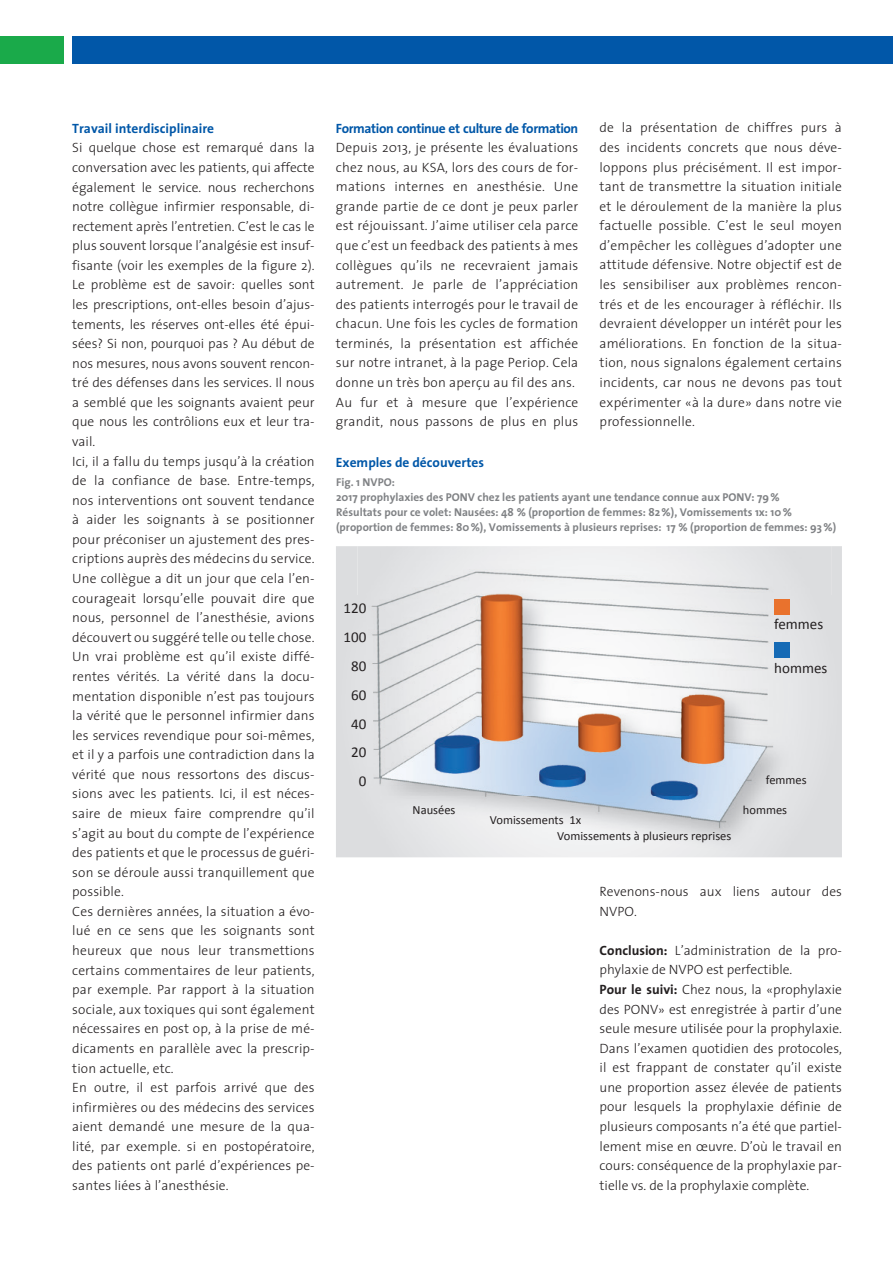
<style>
.page{position:relative;width:893px;height:1263px;background:#fff}
.page>*{position:absolute;margin:0;border:0;box-sizing:border-box;transform-origin:0 0}
.t1{font:15px/28.8px "Calibri";color:#231f20;text-align:right}
.t2{font:300 13.5px/19.5px "The Sans";letter-spacing:.01em;color:#231f20}
.t3{font:700 13.5px "The Sans";color:#0157a8}
.t4{font:700 13.5px "The Sans";letter-spacing:-.03em;color:#0157a8}
.t5{font:12.45px/15.9px "Calibri";color:#231f20}
.t6{font:700 11.4px/15.1px "The Sans";color:#808285}
.s1{font-weight:700}
</style>
<div class="page">
<div style="left:0;top:36px;width:64px;height:27px;background:#1aaa4a"></div>
<div style="left:72px;top:36px;width:821px;height:27px;background:#0157a8"></div>
<svg style="left:336px;top:546px;width:506px;height:311px;background:#dedfe1"></svg>
<img style="left:368px;top:596px;width:429px;height:256px">
<img style="left:357px;top:546px;width:475px;height:50px">
<div style="left:357px;top:595px;width:11px;height:248px;background:#dfe0e2"></div>
<div style="left:797px;top:595px;width:35px;height:248px;background:#dfe0e2"></div>
<div style="left:774px;top:599px;width:16px;height:15px;background:#e9722d"></div>
<div style="left:774px;top:642px;width:16px;height:16px;background:#156ab5"></div>
<p class="t3" style="left:72px;top:117px;width:143px">Travail interdisciplinaire</p>
<p class="t2" style="left:72px;top:138px;width:244px">Si quelque chose est remarqué dans la conversation avec les patients, qui affecte également le service. nous recherchons notre collègue infirmier responsable, di&shy;rectement après l’entretien. C’est le cas le plus souvent lorsque l’analgésie est insuf&shy;fisante (voir les exemples de la figure 2).<br>Le problème est de savoir: quelles sont les prescriptions, ont-elles besoin d’ajus&shy;tements, les réserves ont-elles été épui&shy;sées? Si non, pourquoi pas ? Au début de nos mesures, nous avons souvent rencon&shy;tré des défenses dans les services. Il nous a semblé que les soignants avaient peur que nous les contrôlions eux et leur tra&shy;vail.<br>Ici, il a fallu du temps jusqu’à la création de la confiance de base. Entre-temps, nos interventions ont souvent tendance à aider les soignants à se positionner pour préconiser un ajustement des pres&shy;criptions auprès des médecins du service.<br>Une collègue a dit un jour que cela l’en&shy;courageait lorsqu’elle pouvait dire que nous, personnel de l’anesthésie, avions découvert ou suggéré telle ou telle chose.<br>Un vrai problème est qu’il existe diffé&shy;rentes vérités. La vérité dans la docu&shy;mentation disponible n’est pas toujours la vérité que le personnel infirmier dans les services revendique pour soi-mêmes, et il y a parfois une contradiction dans la vérité que nous ressortons des discus&shy;sions avec les patients. Ici, il est néces&shy;saire de mieux faire comprendre qu’il s’agit au bout du compte de l’expérience des patients et que le processus de guéri&shy;son se déroule aussi tranquillement que possible.<br>Ces dernières années, la situation a évo&shy;lué en ce sens que les soignants sont heureux que nous leur transmettions certains commentaires de leur patients, par exemple. Par rapport à la situation sociale, aux toxiques qui sont également nécessaires en post op, à la prise de mé&shy;dicaments en parallèle avec la prescrip&shy;tion actuelle, etc.<br>En outre, il est parfois arrivé que des infirmières ou des médecins des services aient demandé une mesure de la qua&shy;lité, par exemple. si en postopératoire, des patients ont parlé d’expériences pe&shy;santes liées à l’anesthésie.</p>
<p class="t4" style="left:336px;top:117px;width:244px">Formation continue et culture de formation</p>
<p class="t2" style="left:336px;top:137px;width:244px">Depuis 2013, je présente les évaluations chez nous, au KSA, lors des cours de for&shy;mations internes en anesthésie. Une grande partie de ce dont je peux parler est réjouissant. J’aime utiliser cela parce que c’est un feedback des patients à mes collègues qu’ils ne recevraient jamais autrement. Je parle de l’appréciation des patients interrogés pour le travail de chacun. Une fois les cycles de formation terminés, la présentation est affichée sur notre intranet, à la page Periop. Cela donne un très bon aperçu au fil des ans.<br>Au fur et à mesure que l’expérience grandit, nous passons de plus en plus</p>
<p class="t3" style="left:336px;top:451px;width:150px">Exemples de découvertes</p>
<p class="t2" style="left:600px;top:118px;width:244px;text-align:justify">de la présentation de chiffres purs à des incidents concrets que nous déve&shy;loppons plus précisément. Il est impor&shy;tant de transmettre la situation initiale et le déroulement de la manière la plus factuelle possible. C’est le seul moyen d’empêcher les collègues d’adopter une attitude défensive. Notre objectif est de les sensibiliser aux problèmes rencon&shy;trés et de les encourager à réfléchir. Ils devraient développer un intérêt pour les améliorations. En fonction de la situa&shy;tion, nous signalons également certains incidents, car nous ne devons pas tout expérimenter «à la dure» dans notre vie professionnelle.</p>
<p class="t6" style="left:336px;top:474px;width:502px">Fig. 1 NVPO:<br>2017 prophylaxies des PONV chez les patients ayant une tendance connue aux PONV: 79 %<br>Résultats pour ce volet: Nausées: 48 % (proportion de femmes: 82 %), Vomissements 1x: 10 % (proportion de femmes: 80 %), Vomissements à plusieurs reprises: 17 % (proportion de femmes: 93 %)</p>
<p class="t1" style="left:344px;top:594px;width:24px">120<br>100<br>80<br>60<br>40<br>20<br>0</p>
<p class="t1" style="left:774px;top:610px;width:51px">femmes</p>
<p class="t1" style="left:774px;top:654px;width:55px">hommes</p>
<p class="t5" style="left:766px;top:772px;width:42px">femmes</p>
<p class="t5" style="left:413px;top:801px;width:44px">Nausées</p>
<p class="t5" style="left:743px;top:801px;width:46px">hommes</p>
<p class="t5" style="left:557px;top:812px;width:176px;text-indent:-67px">Vomissements 1x<br>Vomissements à plusieurs reprises</p>
<p class="t2" style="left:600px;top:881px;width:244px">Revenons-nous aux liens autour des<br>NVPO.</p>
<p class="t2" style="left:600px;top:940px;width:244px"><span class="s1">Conclusion:</span> L’administration de la pro&shy;phylaxie de NVPO est perfectible.<br><span class="s1">Pour le suivi:</span> Chez nous, la «prophylaxie des PONV» est enregistrée à partir d’une seule mesure utilisée pour la prophylaxie.<br>Dans l’examen quotidien des protocoles, il est frappant de constater qu’il existe une proportion assez élevée de patients pour lesquels la prophylaxie définie de plusieurs composants n’a été que partiel&shy;lement mise en œuvre. D’où le travail en cours: conséquence de la prophylaxie par&shy;tielle vs. de la prophylaxie complète.</p>
</div>
